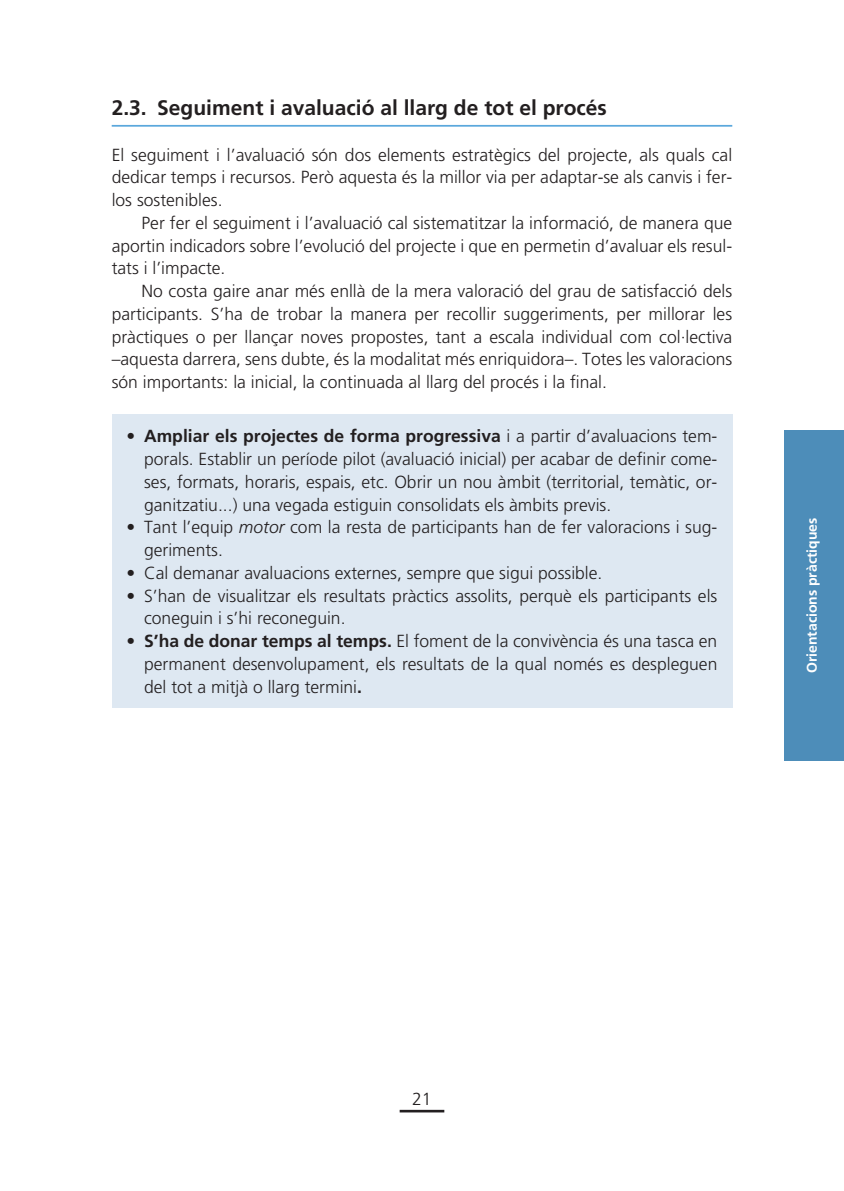
<style>
.page{position:relative;width:844px;height:1191px;background:#fff}
.page>*{position:absolute;margin:0;border:0;box-sizing:border-box;transform-origin:0 0}
.L1_color_3{font:700 21px "Frutiger LT Std";color:#231f20}
.z{font:300 17.5px/22.8px "Frutiger LT Std";color:#231f20;text-align:justify}
.z0{font:300 17.5px/22.8px "Frutiger LT Std";color:#231f20;text-align:justify}
.t1{font:700 14px "Frutiger LT Std";color:#fff}
.s1{font-weight:700}
.s2{font-style:italic}
</style>
<div class="page">
<hr style="left:399px;top:1109px;width:45px;height:3px;background:#231f20">
<div style="left:784px;top:430px;width:59px;height:331px;background:#4d8db9"></div>
<hr style="left:112px;top:125px;width:620px;height:2px;background:#5ba8dc">
<div style="left:112px;top:414px;width:620px;height:293px;background:#dee8f2"></div>
<p class="L1_color_3" style="left:112px;top:95px;width:496px">2.3. Seguiment i avaluació al llarg de tot el procés</p>
<p class="z0" style="left:112px;top:143px;width:622px">El seguiment i l’avaluació són dos elements estratègics del projecte, als quals cal dedicar temps i recursos. Però aquesta és la millor via per adaptar-se als canvis i fer&shy;los sostenibles.</p>
<p class="z" style="left:112px;top:212px;width:622px;text-indent:30px">Per fer el seguiment i l’avaluació cal sistematitzar la informació, de manera que aportin indicadors sobre l’evolució del projecte i que en permetin d’avaluar els resul&shy;tats i l’impacte.</p>
<p class="z" style="left:112px;top:280px;width:622px;text-indent:30px">No costa gaire anar més enllà de la mera valoració del grau de satisfacció dels participants. S’ha de trobar la manera per recollir suggeriments, per millorar les pràctiques o per llançar noves propostes, tant a escala individual com col·lectiva –aquesta darrera, sens dubte, és la modalitat més enriquidora–. Totes les valoracions són importants: la inicial, la continuada al llarg del procés i la final.</p>
<p class="z" style="left:144px;top:425px;width:574px;text-indent:-18px">• <span class="s1">Ampliar els projectes de forma progressiva</span> i a partir d’avaluacions tem&shy;porals. Establir un període pilot (avaluació inicial) per acabar de definir come&shy;ses, formats, horaris, espais, etc. Obrir un nou àmbit (territorial, temàtic, or&shy;ganitzatiu...) una vegada estiguin consolidats els àmbits previs.</p>
<p class="z" style="left:144px;top:516px;width:574px;text-indent:-18px">• Tant l’equip <span class="s2">motor</span> com la resta de participants han de fer valoracions i sug&shy;geriments.</p>
<p class="z" style="left:126px;top:562px;width:477px">• Cal demanar avaluacions externes, sempre que sigui possible.</p>
<p class="z" style="left:144px;top:584px;width:574px;text-indent:-18px">• S’han de visualitzar els resultats pràctics assolits, perquè els participants els coneguin i s’hi reconeguin.</p>
<p class="z" style="left:144px;top:630px;width:574px;text-indent:-17px">• <span class="s1">S’ha de donar temps al temps.</span> El foment de la convivència és una tasca en permanent desenvolupament, els resultats de la qual només es despleguen del tot a mitjà o llarg termini<span class="s1">.</span></p>
<p class="t1" style="left:803px;top:673px;width:157px;rotate:-90deg">Orientacions pràctiques</p>
<p class="z" style="left:412px;top:1087px;width:21px">21</p>
</div>
